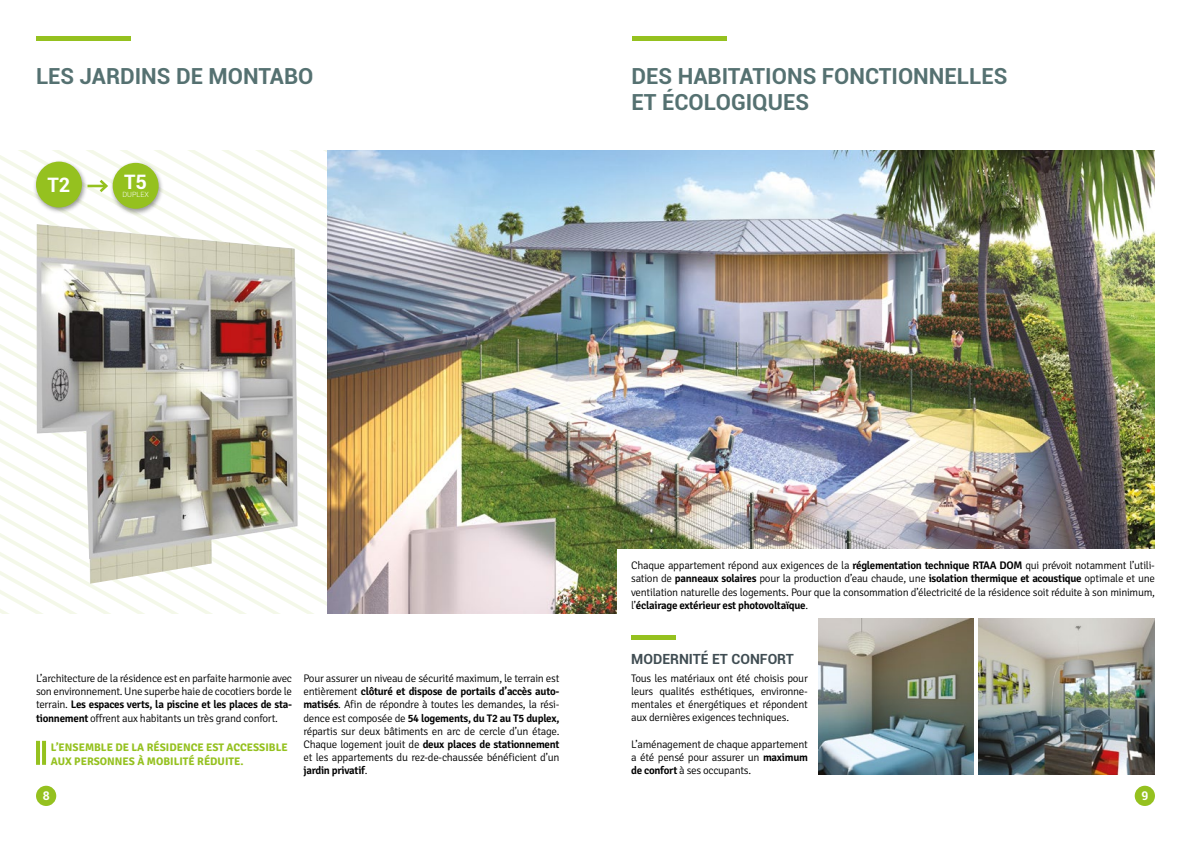
<style>
.page{position:relative;width:1191px;height:842px;background:#fff}
.page>*{position:absolute;margin:0;border:0;box-sizing:border-box;transform-origin:0 0}
.t1{font:700 22.1px/26.6px "Roboto";color:#557171}
.t2{font:700 19.9px "Roboto";color:#fff}
.t3{font:700 14px "Roboto";color:#404d53}
.t4{font:700 12px "Roboto";color:#fff}
.t5{font:300 11px/13.2px "Signika";letter-spacing:-.025em;color:#000;text-align:justify}
.t6{font:700 11px/13.2px "Signika";color:#95c11f}
.t7{font:300 7.2px "Roboto";color:#fff}
.s1{font-weight:600}
</style>
<div class="page">
<svg style="left:0;top:276px;width:328px;height:337px"></svg>
<hr style="left:36px;top:36px;width:95px;height:4px;background:#95c11f">
<hr style="left:631px;top:36px;width:95px;height:4px;background:#95c11f">
<hr style="left:631px;top:636px;width:44px;height:4px;background:#95c11f">
<img style="left:328px;top:150px;width:827px;height:463px">
<img style="left:978px;top:618px;width:177px;height:156px">
<img style="left:818px;top:618px;width:155px;height:156px">
<div style="left:617px;top:549px;width:574px;height:69px;background:#fff"></div>
<hr style="left:36px;top:741px;width:4px;height:24px;background:#95c11f">
<hr style="left:42px;top:741px;width:4px;height:24px;background:#95c11f">
<svg style="left:0;top:150px;width:328px;height:116px"></svg>
<img style="left:37px;top:224px;width:261px;height:360px">
<div style="left:1134px;top:786px;width:21px;height:20px;background:#95c11f;border-radius:50%"></div>
<div style="left:36px;top:786px;width:20px;height:20px;background:#95c11f;border-radius:50%"></div>
<h1 class="t1" style="left:36px;top:62px;width:279px">LES JARDINS DE MONTABO</h1>
<h1 class="t1" style="left:631px;top:62px;width:377px">DES HABITATIONS FONCTIONNELLES<br>ET ÉCOLOGIQUES</h1>
<h2 class="t2" style="left:48px;top:171px;width:24px">T2</h2>
<h2 class="t2" style="left:124px;top:168px;width:24px">T5</h2>
<p class="t7" style="left:122px;top:189px;width:28px">DUPLEX</p>
<p class="t5" style="left:36px;top:672px;width:258px">L’architecture de la résidence est en parfaite harmonie avec son environnement. Une superbe haie de cocotiers borde le terrain. <span class="s1">Les espaces verts, la piscine et les places de sta&shy;tionnement</span> offrent aux habitants un très grand confort.</p>
<p class="t5" style="left:303px;top:672px;width:258px">Pour assurer un niveau de sécurité maximum, le terrain est entièrement <span class="s1">clôturé et dispose de portails d’accès auto&shy;matisés</span>. Afin de répondre à toutes les demandes, la rési&shy;dence est composée de <span class="s1">54 logements, du T2 au T5 duplex, </span>répartis sur deux bâtiments en arc de cercle d’un étage.<br>Chaque logement jouit de <span class="s1">deux places de stationnement </span>et les appartements du rez-de-chaussée bénéficient d’un <span class="s1">jardin privatif</span>.</p>
<p class="t6" style="left:51px;top:741px;width:238px">L’ENSEMBLE DE LA RÉSIDENCE EST ACCESSIBLE<br>AUX PERSONNES À MOBILITÉ RÉDUITE.</p>
<p class="t5" style="left:631px;top:559px;width:525px">Chaque appartement répond aux exigences de la <span class="s1">réglementation technique RTAA DOM</span> qui prévoit notamment l’utili&shy;sation de <span class="s1">panneaux solaires</span> pour la production d’eau chaude, une <span class="s1">isolation thermique et acoustique</span> optimale et une ventilation naturelle des logements. Pour que la consommation d’électricité de la résidence soit réduite à son minimum, l’<span class="s1">éclairage extérieur est photovoltaïque</span>.</p>
<p class="t3" style="left:631px;top:649px;width:164px">MODERNITÉ ET CONFORT</p>
<p class="t5" style="left:631px;top:672px;width:178px">Tous les matériaux ont été choisis pour leurs qualités esthétiques, environne&shy;mentales et énergétiques et répondent aux dernières exigences techniques.</p>
<p class="t5" style="left:631px;top:738px;width:178px">L’aménagement de chaque appartement a été pensé pour assurer un <span class="s1">maximum de confort</span> à ses occupants.</p>
<p class="t4" style="left:43px;top:788px;width:8px">8</p>
<p class="t4" style="left:1141px;top:788px;width:8px">9</p>
</div>
